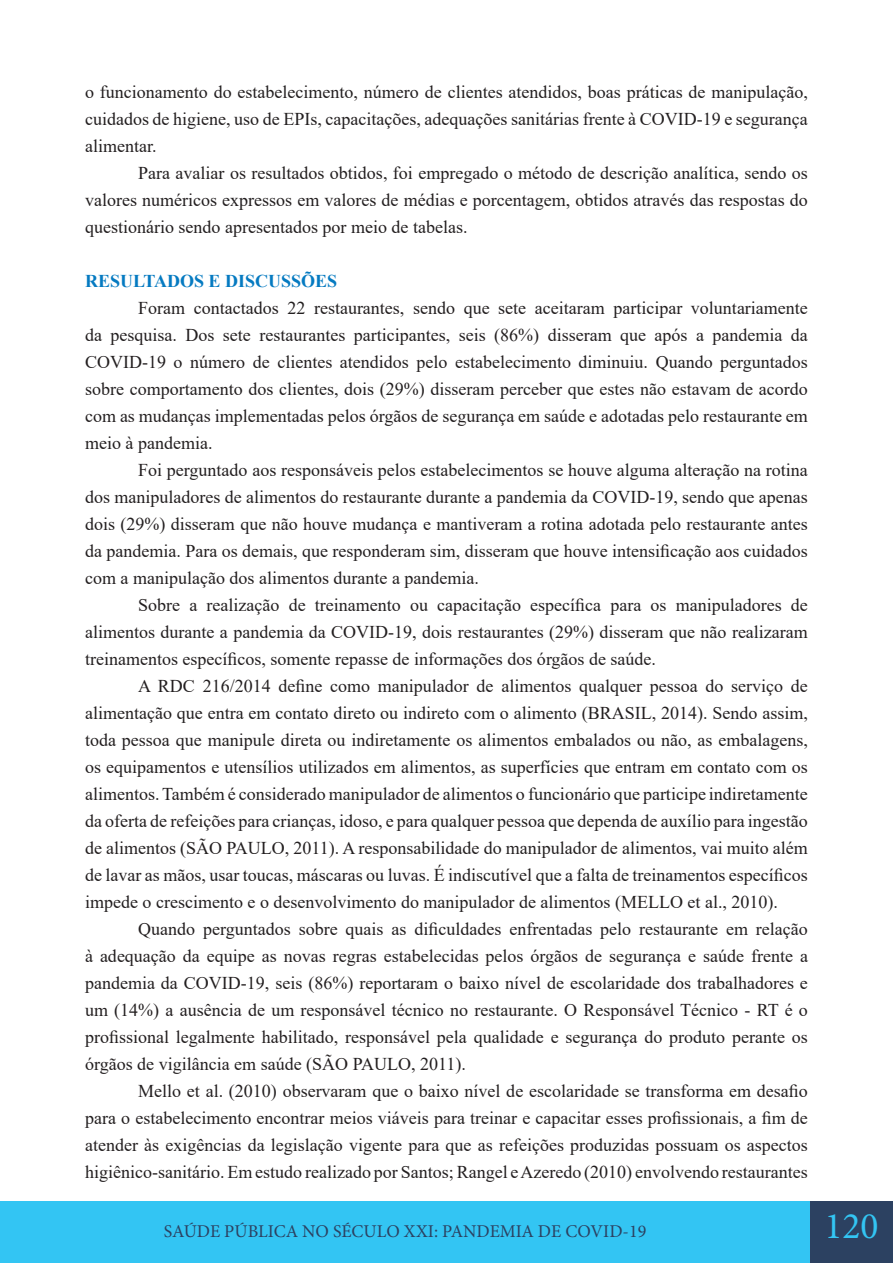
<style>
.page{position:relative;width:893px;height:1263px;background:#fff}
.page>*{position:absolute;margin:0;border:0;box-sizing:border-box;transform-origin:0 0}
.t1{font:37.5px "Minion Pro";color:#33c5f3}
.t2{font:18px/27px "Times New Roman";color:#231f20;text-align:justify}
.t3{font:18px "Minion Pro";color:#2c4161}
.t4{font:700 18px "Times New Roman";color:#057ac1}
</style>
<div class="page">
<div style="left:0;top:1201px;width:810px;height:62px;background:#33c5f3"></div>
<div style="left:810px;top:1201px;width:83px;height:62px;background:#2c4161"></div>
<p class="t2" style="left:85px;top:77px;width:724px">o funcionamento do estabelecimento, número de clientes atendidos, boas práticas de manipulação, cuidados de higiene, uso de EPIs, capacitações, adequações sanitárias frente à COVID-19 e segurança alimentar.</p>
<p class="t2" style="left:85px;top:158px;width:724px;text-indent:53px">Para avaliar os resultados obtidos, foi empregado o método de descrição analítica, sendo os valores numéricos expressos em valores de médias e porcentagem, obtidos através das respostas do questionário sendo apresentados por meio de tabelas.</p>
<p class="t4" style="left:85px;top:268px;width:254px">RESULTADOS E DISCUSSÕES</p>
<p class="t2" style="left:85px;top:293px;width:724px;text-indent:53px">Foram contactados 22 restaurantes, sendo que sete aceitaram participar voluntariamente da pesquisa. Dos sete restaurantes participantes, seis (86%) disseram que após a pandemia da COVID-19 o número de clientes atendidos pelo estabelecimento diminuiu. Quando perguntados sobre comportamento dos clientes, dois (29%) disseram perceber que estes não estavam de acordo com as mudanças implementadas pelos órgãos de segurança em saúde e adotadas pelo restaurante em meio à pandemia.</p>
<p class="t2" style="left:85px;top:455px;width:724px;text-indent:53px">Foi perguntado aos responsáveis pelos estabelecimentos se houve alguma alteração na rotina dos manipuladores de alimentos do restaurante durante a pandemia da COVID-19, sendo que apenas dois (29%) disseram que não houve mudança e mantiveram a rotina adotada pelo restaurante antes da pandemia. Para os demais, que responderam sim, disseram que houve intensificação aos cuidados com a manipulação dos alimentos durante a pandemia.</p>
<p class="t2" style="left:85px;top:590px;width:724px;text-indent:53px">Sobre a realização de treinamento ou capacitação específica para os manipuladores de alimentos durante a pandemia da COVID-19, dois restaurantes (29%) disseram que não realizaram treinamentos específicos, somente repasse de informações dos órgãos de saúde.</p>
<p class="t2" style="left:85px;top:671px;width:724px;text-indent:53px">A RDC 216/2014 define como manipulador de alimentos qualquer pessoa do serviço de alimentação que entra em contato direto ou indireto com o alimento (BRASIL, 2014). Sendo assim, toda pessoa que manipule direta ou indiretamente os alimentos embalados ou não, as embalagens, os equipamentos e utensílios utilizados em alimentos, as superfícies que entram em contato com os alimentos. Também é considerado manipulador de alimentos o funcionário que participe indiretamente da oferta de refeições para crianças, idoso, e para qualquer pessoa que dependa de auxílio para ingestão de alimentos (SÃO PAULO, 2011). A responsabilidade do manipulador de alimentos, vai muito além de lavar as mãos, usar toucas, máscaras ou luvas. É indiscutível que a falta de treinamentos específicos impede o crescimento e o desenvolvimento do manipulador de alimentos (MELLO et al., 2010).</p>
<p class="t2" style="left:85px;top:914px;width:724px;text-indent:53px">Quando perguntados sobre quais as dificuldades enfrentadas pelo restaurante em relação à adequação da equipe as novas regras estabelecidas pelos órgãos de segurança e saúde frente a pandemia da COVID-19, seis (86%) reportaram o baixo nível de escolaridade dos trabalhadores e um (14%) a ausência de um responsável técnico no restaurante. O Responsável Técnico - RT é o profissional legalmente habilitado, responsável pela qualidade e segurança do produto perante os órgãos de vigilância em saúde (SÃO PAULO, 2011).</p>
<p class="t2" style="left:85px;top:1076px;width:724px;text-indent:53px">Mello et al. (2010) observaram que o baixo nível de escolaridade se transforma em desafio para o estabelecimento encontrar meios viáveis para treinar e capacitar esses profissionais, a fim de atender às exigências da legislação vigente para que as refeições produzidas possuam os aspectos higiênico-sanitário. Em estudo realizado por Santos; Rangel e Azeredo (2010) envolvendo restaurantes</p>
<p class="t3" style="left:164px;top:1219px;width:484px">SAÚDE PÚBLICA NO SÉCULO XXI: PANDEMIA DE COVID-19</p>
<h1 class="t1" style="left:824px;top:1201px;width:55px">120</h1>
</div>
